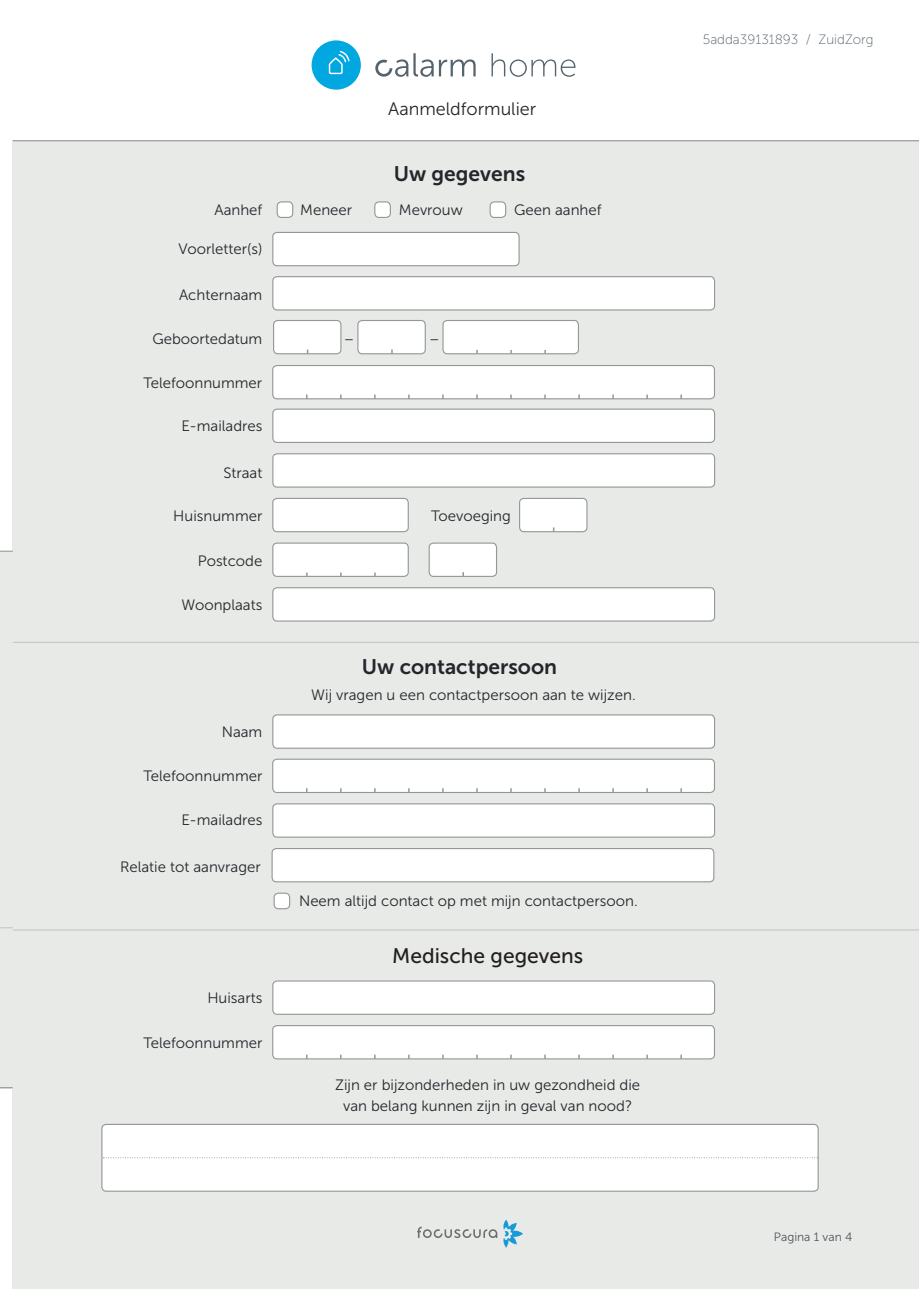
<style>
.page{position:relative;width:919px;height:1289px;background:#fff}
.page>*{position:absolute;margin:0;border:0;box-sizing:border-box;transform-origin:0 0}
.t1{font:21px "Museo Sans 700";color:#23272a}
.t2{font:21px "Museo Sans 500";color:#231f20}
.t3{font:18px "Museo Sans 300";color:#23272a}
.t4{font:15px/21px "Museo Sans 300";color:#23272a;text-align:center}
.t5{font:13.5px "Museo Sans 100";color:#55636c}
.t6{font:12px "Museo Sans 300";color:#4e545c}
</style>
<div class="page">
<div style="left:0;top:552px;width:12px;height:536px;background:#e8eae8"></div>
<div style="left:13px;top:140px;width:905px;height:1148px;background:#e8eae8"></div>
<div style="left:273px;top:981px;width:441px;height:33px;background:#fff;border-radius:4px"></div>
<div style="left:272px;top:980px;width:443px;height:34px;border:1px solid #959697;border-radius:4px"></div>
<div style="left:102px;top:1124px;width:716px;height:67px;background:#fff;border-radius:4px"></div>
<div style="left:101px;top:1123px;width:717px;height:68px;border:1px solid #959697;border-radius:4px"></div>
<svg style="left:103px;top:1157px;width:715px;height:1px"></svg>
<div style="left:273px;top:715px;width:441px;height:33px;background:#fff;border-radius:4px"></div>
<div style="left:272px;top:714px;width:443px;height:34px;border:1px solid #959697;border-radius:4px"></div>
<div style="left:273px;top:803px;width:441px;height:34px;background:#fff;border-radius:4px"></div>
<div style="left:272px;top:803px;width:443px;height:34px;border:1px solid #959697;border-radius:4px"></div>
<div style="left:273px;top:409px;width:441px;height:33px;background:#fff;border-radius:4px"></div>
<div style="left:272px;top:408px;width:443px;height:35px;border:1px solid #959697;border-radius:4px"></div>
<div style="left:273px;top:454px;width:441px;height:33px;background:#fff;border-radius:4px"></div>
<div style="left:272px;top:453px;width:443px;height:34px;border:1px solid #959697;border-radius:4px"></div>
<div style="left:273px;top:587px;width:441px;height:34px;background:#fff;border-radius:4px"></div>
<div style="left:272px;top:587px;width:443px;height:34px;border:1px solid #959697;border-radius:4px"></div>
<div style="left:273px;top:498px;width:135px;height:33px;background:#fff;border-radius:4px"></div>
<div style="left:272px;top:498px;width:137px;height:34px;border:1px solid #959697;border-radius:4px"></div>
<div style="left:273px;top:232px;width:246px;height:34px;background:#fff;border-radius:4px"></div>
<div style="left:272px;top:232px;width:247px;height:34px;border:1px solid #959697;border-radius:4px"></div>
<div style="left:273px;top:277px;width:441px;height:33px;background:#fff;border-radius:4px"></div>
<div style="left:272px;top:276px;width:443px;height:34px;border:1px solid #959697;border-radius:4px"></div>
<div style="left:277px;top:202px;width:16px;height:15px;background:#fff;border-radius:4px"></div>
<div style="left:276px;top:201px;width:17px;height:17px;border:1px solid #959697;border-radius:4px"></div>
<div style="left:375px;top:202px;width:15px;height:15px;background:#fff;border-radius:4px"></div>
<div style="left:374px;top:201px;width:17px;height:17px;border:1px solid #959697;border-radius:4px"></div>
<div style="left:490px;top:202px;width:15px;height:15px;background:#fff;border-radius:4px"></div>
<div style="left:489px;top:201px;width:17px;height:17px;border:1px solid #959697;border-radius:4px"></div>
<div style="left:272px;top:848px;width:441px;height:33px;background:#fff;border-radius:4px"></div>
<div style="left:271px;top:848px;width:443px;height:34px;border:1px solid #959697;border-radius:4px"></div>
<div style="left:274px;top:893px;width:15px;height:15px;background:#fff;border-radius:4px"></div>
<div style="left:273px;top:892px;width:17px;height:17px;border:1px solid #959697;border-radius:4px"></div>
<svg style="left:417px;top:1219px;width:106px;height:28px"></svg>
<svg style="left:375px;top:53px;width:58px;height:24px"></svg>
<svg style="left:439px;top:59px;width:36px;height:17px"></svg>
<div style="left:311px;top:40px;width:50px;height:50px;background:#00a7e0;border-radius:50%"></div>
<svg style="left:329px;top:51px;width:20px;height:23px"></svg>
<svg style="left:491px;top:53px;width:84px;height:24px"></svg>
<hr style="left:13px;top:642px;width:905px;height:1px;background:#c2c3c3">
<hr style="left:13px;top:140px;width:905px;height:1px;background:#959697">
<svg style="left:0;top:927px;width:13px;height:1px"></svg>
<svg style="left:0;top:1087px;width:13px;height:1px"></svg>
<hr style="left:13px;top:929px;width:905px;height:1px;background:#c2c3c3">
<div style="left:358px;top:320px;width:67px;height:34px;background:#fff;border-radius:4px"></div>
<div style="left:357px;top:320px;width:69px;height:34px;border:1px solid #959697;border-radius:4px"></div>
<div style="left:519px;top:498px;width:68px;height:33px;background:#fff;border-radius:4px"></div>
<div style="left:519px;top:498px;width:68px;height:34px;border:1px solid #959697;border-radius:4px"></div>
<div style="left:429px;top:543px;width:67px;height:33px;background:#fff;border-radius:4px"></div>
<div style="left:428px;top:542px;width:69px;height:35px;border:1px solid #959697;border-radius:4px"></div>
<div style="left:273px;top:320px;width:68px;height:34px;background:#fff;border-radius:4px"></div>
<div style="left:273px;top:320px;width:68px;height:34px;border:1px solid #959697;border-radius:4px"></div>
<div style="left:443px;top:320px;width:135px;height:34px;background:#fff;border-radius:4px"></div>
<div style="left:442px;top:320px;width:137px;height:34px;border:1px solid #959697;border-radius:4px"></div>
<div style="left:273px;top:543px;width:135px;height:33px;background:#fff;border-radius:4px"></div>
<div style="left:272px;top:542px;width:137px;height:35px;border:1px solid #959697;border-radius:4px"></div>
<div style="left:273px;top:365px;width:441px;height:34px;background:#fff;border-radius:4px"></div>
<div style="left:272px;top:365px;width:443px;height:34px;border:1px solid #959697;border-radius:4px"></div>
<div style="left:273px;top:759px;width:441px;height:33px;background:#fff;border-radius:4px"></div>
<div style="left:272px;top:758px;width:443px;height:35px;border:1px solid #959697;border-radius:4px"></div>
<div style="left:273px;top:1025px;width:441px;height:33px;background:#fff;border-radius:4px"></div>
<div style="left:272px;top:1025px;width:443px;height:34px;border:1px solid #959697;border-radius:4px"></div>
<svg style="left:0;top:550px;width:13px;height:2px"></svg>
<p class="t3" style="left:388px;top:99px;width:149px">Aanmeldformulier</p>
<h1 class="t1" style="left:394px;top:162px;width:133px">Uw gegevens</h1>
<p class="t4" style="left:214px;top:200px;width:49px">Aanhef</p>
<p class="t4" style="left:300px;top:200px;width:53px">Meneer</p>
<p class="t4" style="left:399px;top:200px;width:65px">Mevrouw</p>
<p class="t4" style="left:514px;top:200px;width:89px">Geen aanhef</p>
<p class="t4" style="left:178px;top:239px;width:85px">Voorletter(s)</p>
<p class="t4" style="left:179px;top:284px;width:85px">Achternaam</p>
<p class="t4" style="left:152px;top:328px;width:111px">Geboortedatum</p>
<p class="t4" style="left:344px;top:328px;width:12px">–</p>
<p class="t4" style="left:429px;top:328px;width:12px">–</p>
<p class="t4" style="left:143px;top:373px;width:120px">Telefoonnummer</p>
<p class="t4" style="left:181px;top:415px;width:82px">E-mailadres</p>
<p class="t4" style="left:223px;top:462px;width:40px">Straat</p>
<p class="t4" style="left:173px;top:506px;width:91px">Huisnummer</p>
<p class="t4" style="left:431px;top:506px;width:81px">Toevoeging</p>
<p class="t4" style="left:198px;top:550px;width:66px">Postcode</p>
<p class="t4" style="left:181px;top:594px;width:82px">Woonplaats</p>
<p class="t4" style="left:222px;top:721px;width:42px">Naam</p>
<p class="t4" style="left:143px;top:766px;width:120px">Telefoonnummer</p>
<p class="t4" style="left:181px;top:809px;width:82px">E-mailadres</p>
<p class="t4" style="left:120px;top:856px;width:142px">Relatie tot aanvrager</p>
<p class="t4" style="left:207px;top:987px;width:57px">Huisarts</p>
<p class="t4" style="left:143px;top:1031px;width:120px">Telefoonnummer</p>
<h1 class="t1" style="left:362px;top:655px;width:197px">Uw contactpersoon</h1>
<p class="t4" style="left:311px;top:684px;width:326px">Wij vragen u een contactpersoon aan te wijzen.</p>
<p class="t4" style="left:299px;top:890px;width:340px">Neem altijd contact op met mijn contactpersoon.</p>
<h1 class="t2" style="left:392px;top:944px;width:192px">Medische gegevens</h1>
<p class="t4" style="left:335px;top:1074px;width:306px">Zijn er bijzonderheden in uw gezondheid die van belang kunnen zijn in geval van nood?</p>
<p class="t5" style="left:702px;top:32px;width:172px">5adda39131893 / ZuidZorg</p>
<p class="t6" style="left:774px;top:1230px;width:80px">Pagina 1 van 4</p>
</div>
